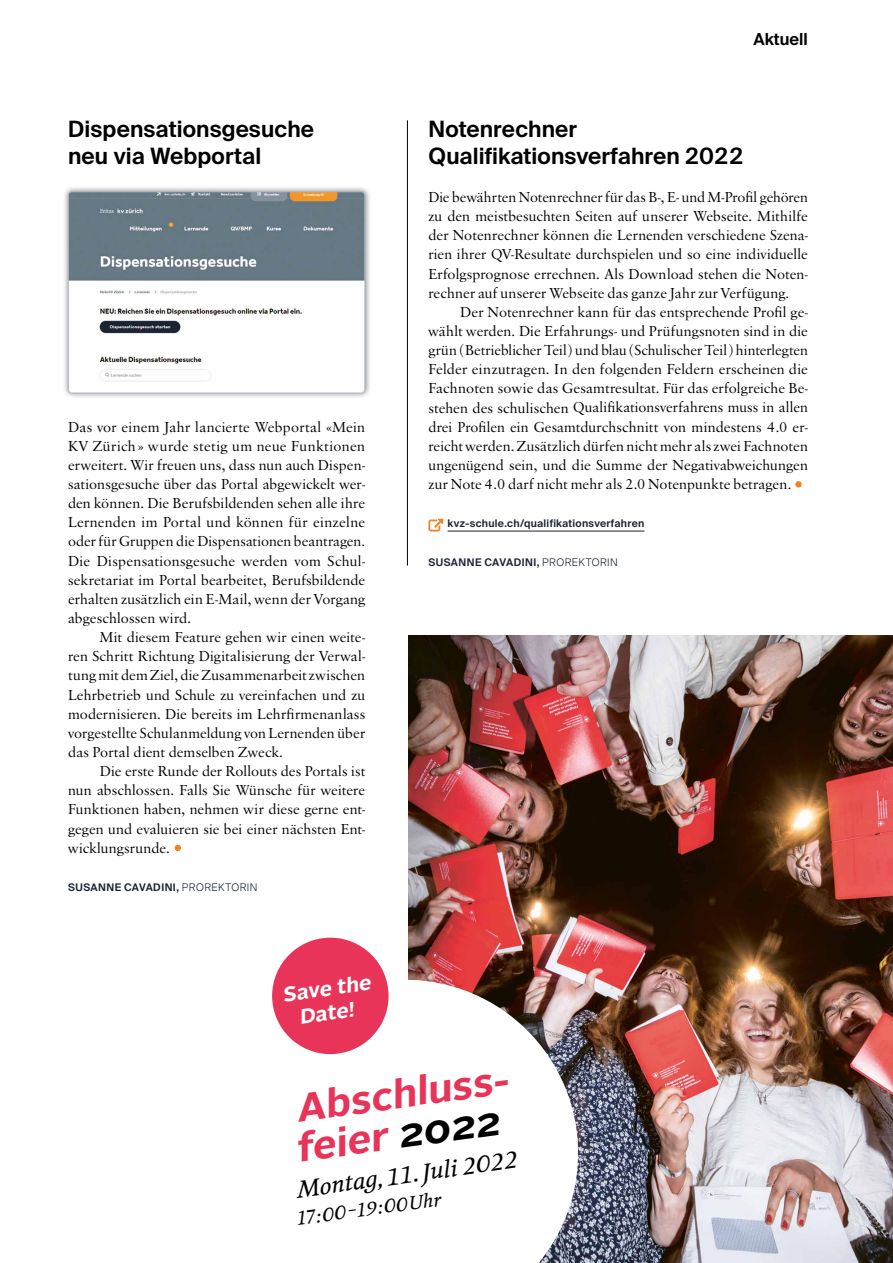
<style>
.page{position:relative;width:893px;height:1263px;background:#fff}
.page>*{position:absolute;margin:0;border:0;box-sizing:border-box;transform-origin:0 0}
.t1{font:700 39.3px/39.6px "Alright Sans";color:#e73458;scale:1.04 1}
.t2{font:600 22.5px/27px "Suisse Intl";letter-spacing:.005em;color:#000}
.t3{font:italic 500 22.35px "Feijoa";color:#000;scale:1.04 1}
.t4{font:700 20.7px/24.6px "Alright Sans";color:#fff;text-align:center;scale:1.04 1}
.t5{font:italic 500 17.85px "Feijoa";color:#000;scale:1.04 1}
.t6{font:600 16.5px "Suisse Intl";color:#000}
.t7{font:15px/19.2px "Savoy";letter-spacing:.01em;color:#000;text-align:justify}
.t8{font:600 10.5px "Suisse Intl";letter-spacing:.045em;color:#1b2433}
.t9{font:600 10.5px "Suisse Intl";letter-spacing:.025em;color:#1b2433}
.s1{font-weight:300}
.s2{color:#000}
.s3{font-size:21.9px}
</style>
<div class="page">
<img style="left:408px;top:635px;width:485px;height:628px">
<svg style="left:272px;top:980px;width:306px;height:283px"></svg>
<hr style="left:448px;top:531px;width:196px;height:1px;background:#1b2433">
<div style="left:795px;top:481px;width:7px;height:6px;background:#f18422;border-radius:50%"></div>
<svg style="left:428px;top:519px;width:15px;height:12px"></svg>
<svg style="left:175px;top:845px;width:6px;height:6px"></svg>
<div style="left:62px;top:185px;width:309px;height:214px;background:#000;opacity:.5"></div>
<img style="left:68px;top:192px;width:297px;height:201px">
<div style="left:68px;top:191px;width:297px;height:202px;border:1px solid #aeb5c2;border-radius:4px"></div>
<hr style="left:407px;top:120px;width:1px;height:446px;background:#000">
<div style="left:272px;top:938px;width:117px;height:116px;background:#e73458;border-radius:50%"></div>
<p class="t6" style="left:753px;top:30px;width:56px">Aktuell</p>
<h2 class="t2" style="left:68px;top:115px;width:248px">Dispensationsgesuche neu via Webportal</h2>
<h2 class="t2" style="left:428px;top:115px;width:316px">Notenrechner<br>Qualifikationsverfahren 2022</h2>
<p class="t7" style="left:68px;top:418px;width:299px">Das vor einem Jahr lancierte Webportal «Mein KV Zürich» wurde stetig um neue Funktionen erweitert. Wir freuen uns, dass nun auch Dispen&shy;sationsgesuche über das Portal abgewickelt wer&shy;den können. Die Berufsbildenden sehen alle ihre Lernenden im Portal und können für einzelne oder für Gruppen die Dispensationen beantragen.<br>Die Dispensationsgesuche werden vom Schul&shy;sekretariat im Portal bearbeitet, Berufsbildende erhalten zusätzlich ein E-Mail, wenn der Vorgang abgeschlossen wird.</p>
<p class="t7" style="left:68px;top:628px;width:299px;text-indent:32px">Mit diesem Feature gehen wir einen weite&shy;ren Schritt Richtung Digitalisierung der Verwal&shy;tung mit dem Ziel, die Zusammenarbeit zwischen Lehrbetrieb und Schule zu vereinfachen und zu modernisieren. Die bereits im Lehrfirmenanlass vorgestellte Schulanmeldung von Lernenden über das Portal dient demselben Zweck.</p>
<p class="t7" style="left:68px;top:762px;width:299px;text-indent:32px">Die erste Runde der Rollouts des Portals ist nun abschlossen. Falls Sie Wünsche für weitere Funktionen haben, nehmen wir diese gerne ent&shy;gegen und evaluieren sie bei einer nächsten Ent&shy;wicklungsrunde.</p>
<p class="t8" style="left:68px;top:881px;width:191px">SUSANNE CAVADINI, <span class="s1">PROREKTORIN</span></p>
<h3 class="t4" style="left:281px;top:982px;width:87px;rotate:-8deg">Save the<br>Date!</h3>
<p class="t7" style="left:428px;top:188px;width:381px">Die bewährten Notenrechner für das B-, E- und M-Profil gehören zu den meistbesuchten Seiten auf unserer Webseite. Mithilfe der Notenrechner können die Lernenden verschiedene Szena&shy;rien ihrer QV-Resultate durchspielen und so eine individuelle Erfolgsprognose errechnen. Als Download stehen die Noten&shy;rechner auf unserer Webseite das ganze Jahr zur Verfügung.</p>
<p class="t7" style="left:428px;top:303px;width:381px;text-indent:32px">Der Notenrechner kann für das entsprechende Profil ge&shy;wählt werden. Die Erfahrungs- und Prüfungsnoten sind in die grün (Betrieblicher Teil) und blau (Schulischer Teil) hinterlegten Felder einzutragen. In den folgenden Feldern erscheinen die Fachnoten sowie das Gesamtresultat. Für das erfolgreiche Be&shy;stehen des schulischen Qualifikationsverfahrens muss in allen drei Profilen ein Gesamtdurchschnitt von mindestens 4.0 er&shy;reicht werden. Zusätzlich dürfen nicht mehr als zwei Fachnoten ungenügend sein, und die Summe der Negativabweichungen zur Note 4.0 darf nicht mehr als 2.0 Notenpunkte betragen.</p>
<p class="t9" style="left:448px;top:517px;width:198px">kvz-schule.ch/qualifikationsverfahren</p>
<p class="t8" style="left:428px;top:556px;width:191px">SUSANNE CAVADINI, <span class="s1">PROREKTORIN</span></p>
<h1 class="t1" style="left:288px;top:1090px;width:216px;rotate:-8deg">Abschluss&shy;feier <span class="s2">2022</span></h1>
<h3 class="t3" style="left:295px;top:1176px;width:215px;rotate:-8deg">Montag, <span class="s3">11</span> . Juli <span class="s3">2022</span></h3>
<p class="t5" style="left:295px;top:1207px;width:141px;rotate:-8deg">17:00–19:00 Uhr</p>
</div>
